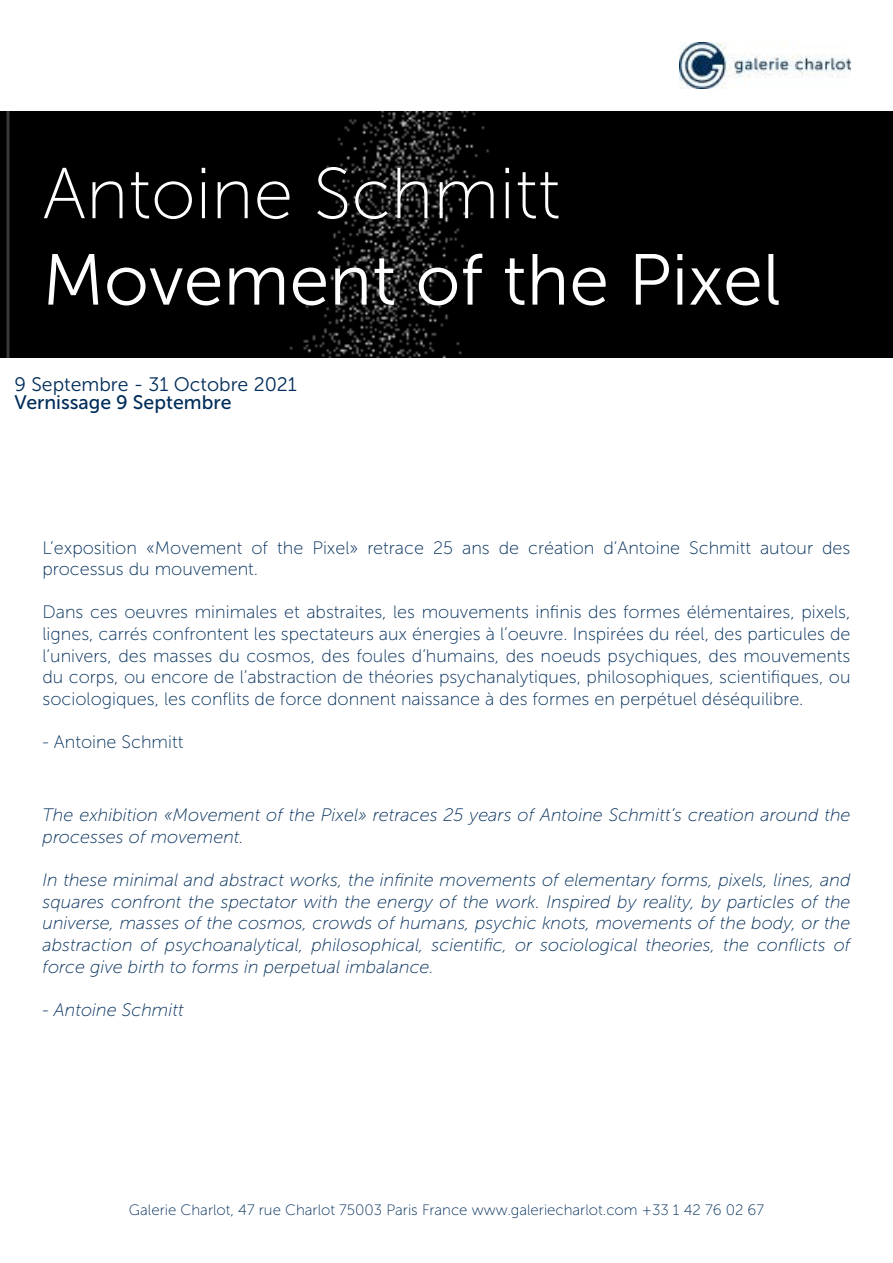
<style>
.page{position:relative;width:893px;height:1263px;background:#fff}
.page>*{position:absolute;margin:0;border:0;box-sizing:border-box;transform-origin:0 0}
.t1{font:72px "Museo Sans 300";color:#fff}
.t2{font:72px "Museo Sans 100";color:#fff}
.t3{font:19.5px "Museo Sans 300";color:#002d5a}
.t4{font:19.5px "Museo Sans 500";color:#002d5a}
.t5{font:18px/21.6px "Museo Sans 100";color:#002d5a}
.t6{font:italic 18px/21.6px "Museo Sans 100";color:#002d5a}
.t7{font:15px "Museo Sans 100";color:#002d5a}
</style>
<div class="page">
<img style="left:680px;top:43px;width:170px;height:45px">
<div style="left:0;top:112px;width:893px;height:245px;background:#000"></div>
<h1 class="t2" style="left:43px;top:155px;width:519px">Antoine Schmitt</h1>
<h1 class="t1" style="left:43px;top:241px;width:740px">Movement of the Pixel</h1>
<p class="t3" style="left:15px;top:374px;width:284px">9 Septembre - 31 Octobre 2021</p>
<p class="t4" style="left:15px;top:392px;width:218px">Vernissage 9 Septembre</p>
<p class="t5" style="left:43px;top:537px;width:809px">L’exposition «Movement of the Pixel» retrace 25 ans de création d’Antoine Schmitt autour des processus du mouvement.</p>
<p class="t5" style="left:43px;top:602px;width:809px;text-align:justify">Dans ces oeuvres minimales et abstraites, les mouvements infinis des formes élémentaires, pixels, lignes, carrés confrontent les spectateurs aux énergies à l’oeuvre. Inspirées du réel, des particules de l’univers, des masses du cosmos, des foules d’humains, des noeuds psychiques, des mouvements du corps, ou encore de l’abstraction de théories psychanalytiques, philosophiques, scientifiques, ou sociologiques, les conflits de force donnent naissance à des formes en perpétuel déséquilibre.</p>
<p class="t5" style="left:43px;top:731px;width:142px">- Antoine Schmitt</p>
<p class="t6" style="left:43px;top:805px;width:809px">The exhibition «Movement of the Pixel» retraces 25 years of Antoine Schmitt’s creation around the processes of movement.</p>
<p class="t6" style="left:43px;top:869px;width:809px;text-align:justify">In these minimal and abstract works, the infinite movements of elementary forms, pixels, lines, and squares confront the spectator with the energy of the work. Inspired by reality, by particles of the universe, masses of the cosmos, crowds of humans, psychic knots, movements of the body, or the abstraction of psychoanalytical, philosophical, scientific, or sociological theories, the conflicts of force give birth to forms in perpetual imbalance.</p>
<p class="t6" style="left:43px;top:999px;width:143px">- Antoine Schmitt</p>
<p class="t7" style="left:129px;top:1201px;width:637px">Galerie Charlot, 47 rue Charlot 75003 Paris France www.galeriecharlot.com +33 1 42 76 02 67</p>
</div>
